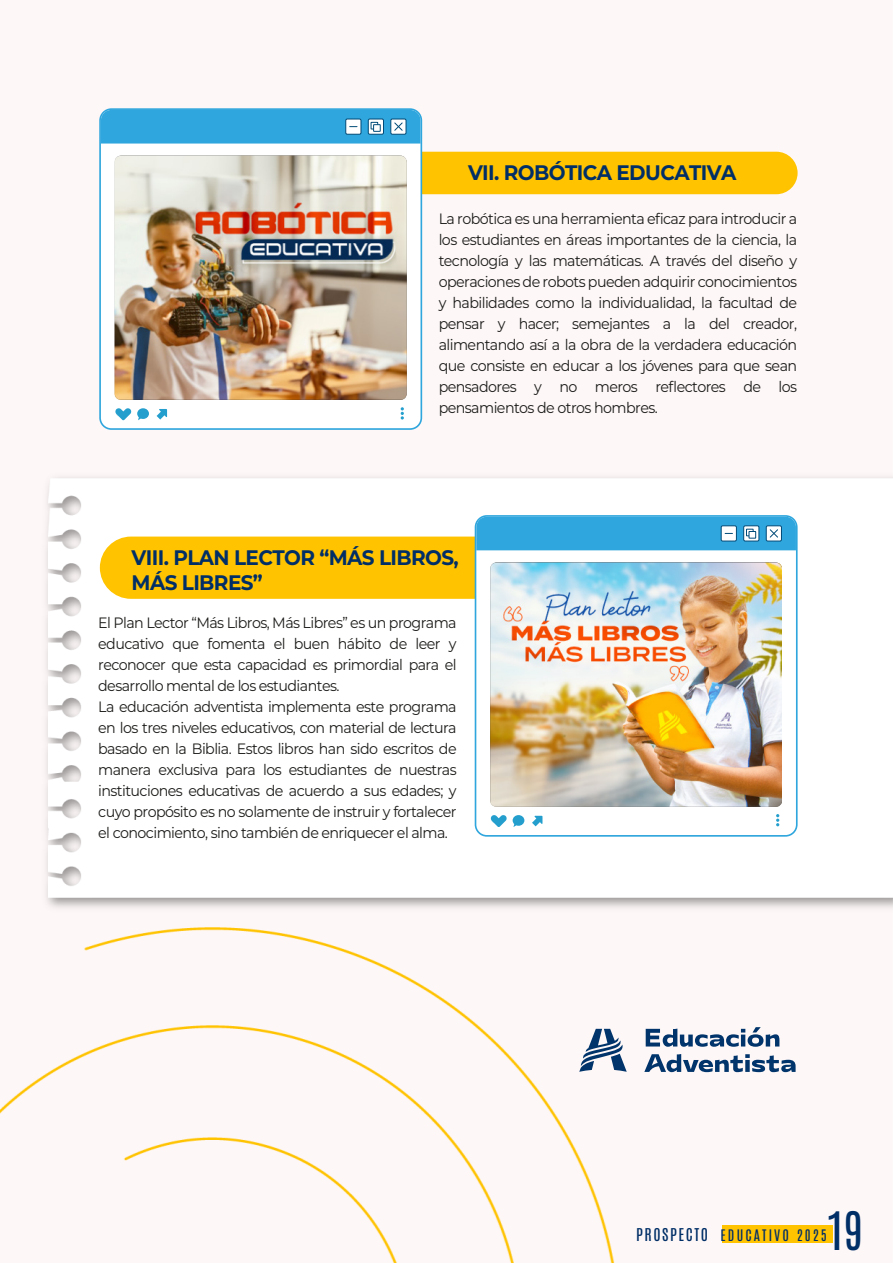
<style>
.page{position:relative;width:893px;height:1263px;background:#fff}
.page>*{position:absolute;margin:0;border:0;box-sizing:border-box;transform-origin:0 0}
.t1{font:45px "Antonio";color:#002e66}
.t2{font:700 21px/25.2px "Montserrat";letter-spacing:-.03em;color:#002e66;scale:.95 1}
.t3{font:15px/21px "Montserrat";letter-spacing:-.04em;color:#1d1d1b;text-align:justify;scale:.95 1}
.t4{font:13.5px "Antonio";letter-spacing:.15em;color:#002e66;scale:1.05 1}
.s1{font-size:15px}
</style>
<div class="page">
<img style="left:0;top:119px;width:893px;height:1144px">
<div style="left:401px;top:152px;width:397px;height:42px;background:#ffc300;border-radius:21px"></div>
<svg style="left:99px;top:108px;width:323px;height:322px"></svg>
<svg style="left:101px;top:110px;width:319px;height:34px"></svg>
<div style="left:373px;top:124px;width:8px;height:8px;border:1px solid #014a77"></div>
<svg style="left:115px;top:408px;width:34px;height:12px"></svg>
<svg style="left:157px;top:409px;width:10px;height:11px"></svg>
<svg style="left:401px;top:407px;width:3px;height:12px"></svg>
<div style="left:100px;top:537px;width:413px;height:62px;background:#ffc300;border-radius:31px"></div>
<svg style="left:475px;top:515px;width:323px;height:322px"></svg>
<div style="left:476px;top:517px;width:320px;height:33px;background:#2fa6dd"></div>
<svg style="left:744px;top:526px;width:15px;height:15px"></svg>
<div style="left:743px;top:525px;width:16px;height:16px;border:1px solid #014a77;border-radius:2px"></div>
<div style="left:746px;top:529px;width:7px;height:7px;border:1px solid #014a77"></div>
<div style="left:749px;top:531px;width:7px;height:7px;background:#fff"></div>
<div style="left:749px;top:531px;width:7px;height:7px;border:1px solid #014a77"></div>
<svg style="left:490px;top:815px;width:17px;height:12px"></svg>
<svg style="left:513px;top:815px;width:11px;height:12px"></svg>
<svg style="left:532px;top:816px;width:10px;height:10px"></svg>
<svg style="left:776px;top:814px;width:3px;height:12px"></svg>
<img style="left:491px;top:562px;width:290px;height:244px">
<svg style="left:579px;top:1029px;width:48px;height:43px"></svg>
<svg style="left:646px;top:1027px;width:133px;height:20px"></svg>
<svg style="left:644px;top:1054px;width:152px;height:18px"></svg>
<img style="left:115px;top:155px;width:291px;height:245px">
<div style="left:722px;top:1225px;width:110px;height:18px;background:#ffc300"></div>
<h2 class="t2" style="left:468px;top:159px;width:284px">VII. ROBÓTICA EDUCATIVA</h2>
<p class="t3" style="left:439px;top:208px;width:379px">La robótica es una herramienta eficaz para introducir a los estudiantes en áreas importantes de la ciencia, la tecnología y las matemáticas. A través del diseño y operaciones de robots pueden adquirir conocimientos y habilidades como la individualidad, la facultad de pensar y hacer; semejantes a la del creador, alimentando así a la obra de la verdadera educación que consiste en educar a los jóvenes para que sean pensadores y no meros reflectores de los pensamientos de otros hombres.</p>
<h2 class="t2" style="left:132px;top:544px;width:346px">VIII. PLAN LECTOR “MÁS LIBROS,<br>MÁS LIBRES”</h2>
<p class="t3" style="left:98px;top:611px;width:379px;text-align:left">El Plan Lector “Más Libros, Más Libres” es un programa educativo que fomenta el buen hábito de leer y reconocer que esta capacidad es primordial para el desarrollo mental de los estudiantes.<br>La educación adventista implementa este programa en los tres niveles educativos, con material de lectura basado en la Biblia. Estos libros han sido escritos de manera exclusiva para los estudiantes de nuestras instituciones educativas de acuerdo a sus edades; y cuyo propósito es no solamente de instruir y fortalecer el conocimiento, sino también de enriquecer el alma.</p>
<h1 class="t1" style="left:826px;top:1198px;width:38px">19</h1>
<p class="t4" style="left:636px;top:1225px;width:183px"><span class="s1">PROSPECTO</span> EDUCATIVO 2025</p>
</div>
